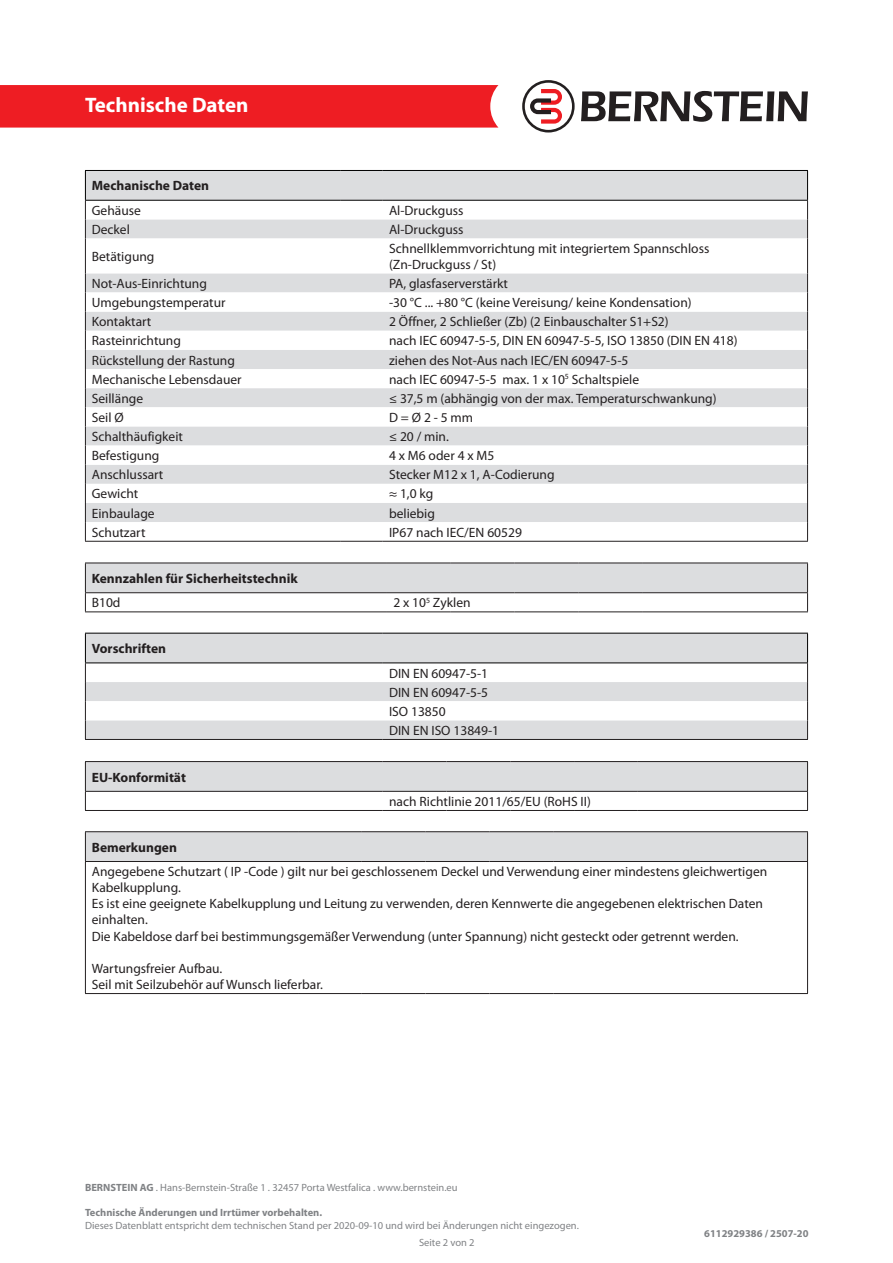
<style>
.page{position:relative;width:893px;height:1263px;background:#fff}
.page>*{position:absolute;margin:0;border:0;box-sizing:border-box;transform-origin:0 0}
.t1{font:700 21px "Myriad Pro";color:#fff}
.t2{font:13.5px/16.2px "Myriad Pro";color:#231f20}
.t3{font:700 13.5px "Myriad Pro";color:#231f20}
.t4{font:10.5px "Myriad Pro";color:#808285}
.t5{font:700 10.5px "Myriad Pro";color:#808285}
.s1{font-weight:700}
</style>
<div class="page">
<div style="left:0;top:85px;width:498px;height:43px;background:#ee1d23"></div>
<svg style="left:581px;top:91px;width:227px;height:31px"></svg>
<svg style="left:522px;top:80px;width:53px;height:53px"></svg>
<div style="left:86px;top:171px;width:721px;height:29px;background:#dcdddf"></div>
<svg style="left:86px;top:219px;width:721px;height:322px"></svg>
<hr style="left:85px;top:238px;width:1px;height:35px;background:#231f20">
<hr style="left:807px;top:238px;width:1px;height:35px;background:#231f20">
<svg style="left:85px;top:273px;width:1px;height:268px"></svg>
<svg style="left:807px;top:273px;width:1px;height:268px"></svg>
<hr style="left:85px;top:170px;width:255px;height:1px;background:#000">
<svg style="left:85px;top:171px;width:1px;height:67px"></svg>
<hr style="left:340px;top:170px;width:43px;height:1px;background:#000">
<hr style="left:383px;top:170px;width:425px;height:1px;background:#000">
<svg style="left:807px;top:171px;width:1px;height:67px"></svg>
<hr style="left:85px;top:200px;width:255px;height:1px;background:#000">
<hr style="left:340px;top:200px;width:43px;height:1px;background:#000">
<hr style="left:383px;top:200px;width:425px;height:1px;background:#000">
<hr style="left:85px;top:541px;width:255px;height:1px;background:#231f20">
<hr style="left:340px;top:541px;width:43px;height:1px;background:#231f20">
<hr style="left:383px;top:541px;width:425px;height:1px;background:#231f20">
<svg style="left:85px;top:633px;width:723px;height:106px"></svg>
<hr style="left:85px;top:662px;width:298px;height:1px;background:#000">
<hr style="left:383px;top:662px;width:425px;height:1px;background:#000">
<hr style="left:85px;top:739px;width:298px;height:1px;background:#231f20">
<hr style="left:383px;top:739px;width:425px;height:1px;background:#231f20">
<svg style="left:85px;top:762px;width:723px;height:48px"></svg>
<hr style="left:85px;top:761px;width:298px;height:1px;background:#231f20">
<hr style="left:383px;top:761px;width:63px;height:1px;background:#231f20">
<hr style="left:446px;top:761px;width:64px;height:1px;background:#231f20">
<hr style="left:510px;top:761px;width:64px;height:1px;background:#231f20">
<hr style="left:574px;top:761px;width:64px;height:1px;background:#231f20">
<hr style="left:638px;top:761px;width:170px;height:1px;background:#231f20">
<hr style="left:85px;top:791px;width:298px;height:1px;background:#231f20">
<hr style="left:383px;top:791px;width:63px;height:1px;background:#231f20">
<hr style="left:446px;top:791px;width:64px;height:1px;background:#231f20">
<hr style="left:510px;top:791px;width:64px;height:1px;background:#231f20">
<hr style="left:574px;top:791px;width:64px;height:1px;background:#231f20">
<hr style="left:638px;top:791px;width:170px;height:1px;background:#231f20">
<hr style="left:85px;top:810px;width:298px;height:1px;background:#231f20">
<hr style="left:383px;top:810px;width:63px;height:1px;background:#231f20">
<hr style="left:446px;top:810px;width:64px;height:1px;background:#231f20">
<hr style="left:510px;top:810px;width:64px;height:1px;background:#231f20">
<hr style="left:574px;top:810px;width:64px;height:1px;background:#231f20">
<hr style="left:638px;top:810px;width:170px;height:1px;background:#231f20">
<div style="left:85px;top:832px;width:723px;height:29px;background:#dcdddf"></div>
<hr style="left:85px;top:862px;width:1px;height:131px;background:#231f20">
<hr style="left:807px;top:862px;width:1px;height:131px;background:#231f20">
<hr style="left:85px;top:831px;width:213px;height:1px;background:#231f20">
<hr style="left:298px;top:831px;width:64px;height:1px;background:#231f20">
<hr style="left:362px;top:831px;width:64px;height:1px;background:#231f20">
<hr style="left:426px;top:831px;width:63px;height:1px;background:#231f20">
<hr style="left:489px;top:831px;width:64px;height:1px;background:#231f20">
<hr style="left:553px;top:831px;width:255px;height:1px;background:#231f20">
<hr style="left:85px;top:861px;width:213px;height:1px;background:#231f20">
<hr style="left:298px;top:861px;width:64px;height:1px;background:#231f20">
<hr style="left:362px;top:861px;width:64px;height:1px;background:#231f20">
<hr style="left:426px;top:861px;width:63px;height:1px;background:#231f20">
<hr style="left:489px;top:861px;width:64px;height:1px;background:#231f20">
<hr style="left:553px;top:861px;width:255px;height:1px;background:#231f20">
<hr style="left:85px;top:993px;width:213px;height:1px;background:#231f20">
<hr style="left:298px;top:993px;width:64px;height:1px;background:#231f20">
<hr style="left:362px;top:993px;width:64px;height:1px;background:#231f20">
<hr style="left:426px;top:993px;width:63px;height:1px;background:#231f20">
<hr style="left:489px;top:993px;width:64px;height:1px;background:#231f20">
<hr style="left:553px;top:993px;width:255px;height:1px;background:#231f20">
<svg style="left:85px;top:564px;width:723px;height:47px"></svg>
<hr style="left:85px;top:563px;width:302px;height:1px;background:#231f20">
<hr style="left:387px;top:563px;width:64px;height:1px;background:#231f20">
<hr style="left:451px;top:563px;width:63px;height:1px;background:#231f20">
<hr style="left:514px;top:563px;width:64px;height:1px;background:#231f20">
<hr style="left:578px;top:563px;width:64px;height:1px;background:#231f20">
<hr style="left:642px;top:563px;width:166px;height:1px;background:#231f20">
<hr style="left:85px;top:592px;width:302px;height:1px;background:#231f20">
<hr style="left:387px;top:592px;width:64px;height:1px;background:#231f20">
<hr style="left:451px;top:592px;width:63px;height:1px;background:#231f20">
<hr style="left:514px;top:592px;width:64px;height:1px;background:#231f20">
<hr style="left:578px;top:592px;width:64px;height:1px;background:#231f20">
<hr style="left:642px;top:592px;width:166px;height:1px;background:#231f20">
<hr style="left:85px;top:611px;width:302px;height:1px;background:#231f20">
<hr style="left:387px;top:611px;width:64px;height:1px;background:#231f20">
<hr style="left:451px;top:611px;width:63px;height:1px;background:#231f20">
<hr style="left:514px;top:611px;width:64px;height:1px;background:#231f20">
<hr style="left:578px;top:611px;width:64px;height:1px;background:#231f20">
<hr style="left:642px;top:611px;width:166px;height:1px;background:#231f20">
<h1 class="t1" style="left:85px;top:91px;width:165px">Technische Daten</h1>
<p class="t3" style="left:92px;top:177px;width:119px">Mechanische Daten</p>
<p class="t2" style="left:92px;top:202px;width:51px">Gehäuse</p>
<p class="t2" style="left:389px;top:202px;width:76px">Al-Druckguss</p>
<p class="t2" style="left:92px;top:221px;width:40px">Deckel</p>
<p class="t2" style="left:389px;top:221px;width:76px">Al-Druckguss</p>
<p class="t2" style="left:92px;top:248px;width:64px">Betätigung</p>
<p class="t2" style="left:389px;top:240px;width:322px">Schnellklemmvorrichtung mit integriertem Spannschloss (Zn-Druckguss / St)</p>
<p class="t2" style="left:92px;top:275px;width:117px">Not-Aus-Einrichtung</p>
<p class="t2" style="left:389px;top:275px;width:120px">PA, glasfaserverstärkt</p>
<p class="t2" style="left:92px;top:294px;width:135px">Umgebungstemperatur</p>
<p class="t2" style="left:389px;top:294px;width:304px">-30 °C ... +80 °C (keine Vereisung/ keine Kondensation)</p>
<p class="t2" style="left:92px;top:313px;width:61px">Kontaktart</p>
<p class="t2" style="left:389px;top:313px;width:281px">2 Öffner, 2 Schließer (Zb) (2 Einbauschalter S1+S2)</p>
<p class="t2" style="left:92px;top:333px;width:91px">Rasteinrichtung</p>
<p class="t2" style="left:389px;top:333px;width:350px">nach IEC 60947-5-5, DIN EN 60947-5-5, ISO 13850 (DIN EN 418)</p>
<p class="t2" style="left:92px;top:352px;width:145px">Rückstellung der Rastung</p>
<p class="t2" style="left:389px;top:352px;width:241px">ziehen des Not-Aus nach IEC/EN 60947-5-5</p>
<p class="t2" style="left:92px;top:371px;width:151px">Mechanische Lebensdauer</p>
<p class="t2" style="left:389px;top:371px;width:252px">nach IEC 60947-5-5 max. 1 x 10<sup>5</sup> Schaltspiele</p>
<p class="t2" style="left:92px;top:390px;width:53px">Seillänge</p>
<p class="t2" style="left:389px;top:390px;width:329px">≤ 37,5 m (abhängig von der max. Temperaturschwankung)</p>
<p class="t2" style="left:92px;top:409px;width:34px">Seil Ø</p>
<p class="t2" style="left:389px;top:409px;width:86px">D = Ø 2 - 5 mm</p>
<p class="t2" style="left:92px;top:428px;width:93px">Schalthäufigkeit</p>
<p class="t2" style="left:389px;top:428px;width:61px">≤ 20 / min.</p>
<p class="t2" style="left:92px;top:447px;width:69px">Befestigung</p>
<p class="t2" style="left:389px;top:447px;width:107px">4 x M6 oder 4 x M5</p>
<p class="t2" style="left:92px;top:466px;width:73px">Anschlussart</p>
<p class="t2" style="left:389px;top:466px;width:167px">Stecker M12 x 1, A-Codierung</p>
<p class="t2" style="left:92px;top:486px;width:48px">Gewicht</p>
<p class="t2" style="left:389px;top:486px;width:46px">≈ 1,0 kg</p>
<p class="t2" style="left:92px;top:505px;width:64px">Einbaulage</p>
<p class="t2" style="left:389px;top:505px;width:47px">beliebig</p>
<p class="t2" style="left:92px;top:524px;width:55px">Schutzart</p>
<p class="t2" style="left:389px;top:524px;width:134px">IP67 nach IEC/EN 60529</p>
<p class="t3" style="left:92px;top:570px;width:207px">Kennzahlen für Sicherheitstechnik</p>
<p class="t2" style="left:92px;top:594px;width:30px">B10d</p>
<p class="t2" style="left:393px;top:594px;width:79px">2 x 10<sup>5</sup> Zyklen</p>
<p class="t3" style="left:92px;top:640px;width:76px">Vorschriften</p>
<p class="t3" style="left:92px;top:768px;width:96px">EU-Konformität</p>
<p class="t2" style="left:389px;top:665px;width:101px">DIN EN 60947-5-1</p>
<p class="t2" style="left:389px;top:684px;width:101px">DIN EN 60947-5-5</p>
<p class="t2" style="left:389px;top:703px;width:58px">ISO 13850</p>
<p class="t2" style="left:389px;top:722px;width:112px">DIN EN ISO 13849-1</p>
<p class="t2" style="left:389px;top:793px;width:203px">nach Richtlinie 2011/65/EU (RoHS II)</p>
<p class="t3" style="left:92px;top:838px;width:87px">Bemerkungen</p>
<p class="t2" style="left:92px;top:863px;width:677px">Angegebene Schutzart ( IP -Code ) gilt nur bei geschlossenem Deckel und Verwendung einer mindestens gleichwertigen<br>Kabelkupplung.</p>
<p class="t2" style="left:92px;top:895px;width:673px">Es ist eine geeignete Kabelkupplung und Leitung zu verwenden, deren Kennwerte die angegebenen elektrischen Daten einhalten.</p>
<p class="t2" style="left:92px;top:928px;width:648px">Die Kabeldose darf bei bestimmungsgemäßer Verwendung (unter Spannung) nicht gesteckt oder getrennt werden.</p>
<p class="t2" style="left:92px;top:960px;width:132px">Wartungsfreier Aufbau.</p>
<p class="t2" style="left:92px;top:976px;width:233px">Seil mit Seilzubehör auf Wunsch lieferbar.</p>
<p class="t4" style="left:85px;top:1181px;width:374px"><span class="s1">BERNSTEIN AG</span> . Hans-Bernstein-Straße 1 . 32457 Porta Westfalica . www.bernstein.eu</p>
<p class="t5" style="left:85px;top:1206px;width:239px">Technische Änderungen und Irrtümer vorbehalten.</p>
<p class="t4" style="left:85px;top:1219px;width:495px">Dieses Datenblatt entspricht dem technischen Stand per 2020-09-10 und wird bei Änderungen nicht eingezogen.</p>
<p class="t4" style="left:419px;top:1236px;width:57px">Seite 2 von 2</p>
<p class="t5" style="left:704px;top:1227px;width:106px">6112929386 / 2507-20</p>
</div>
